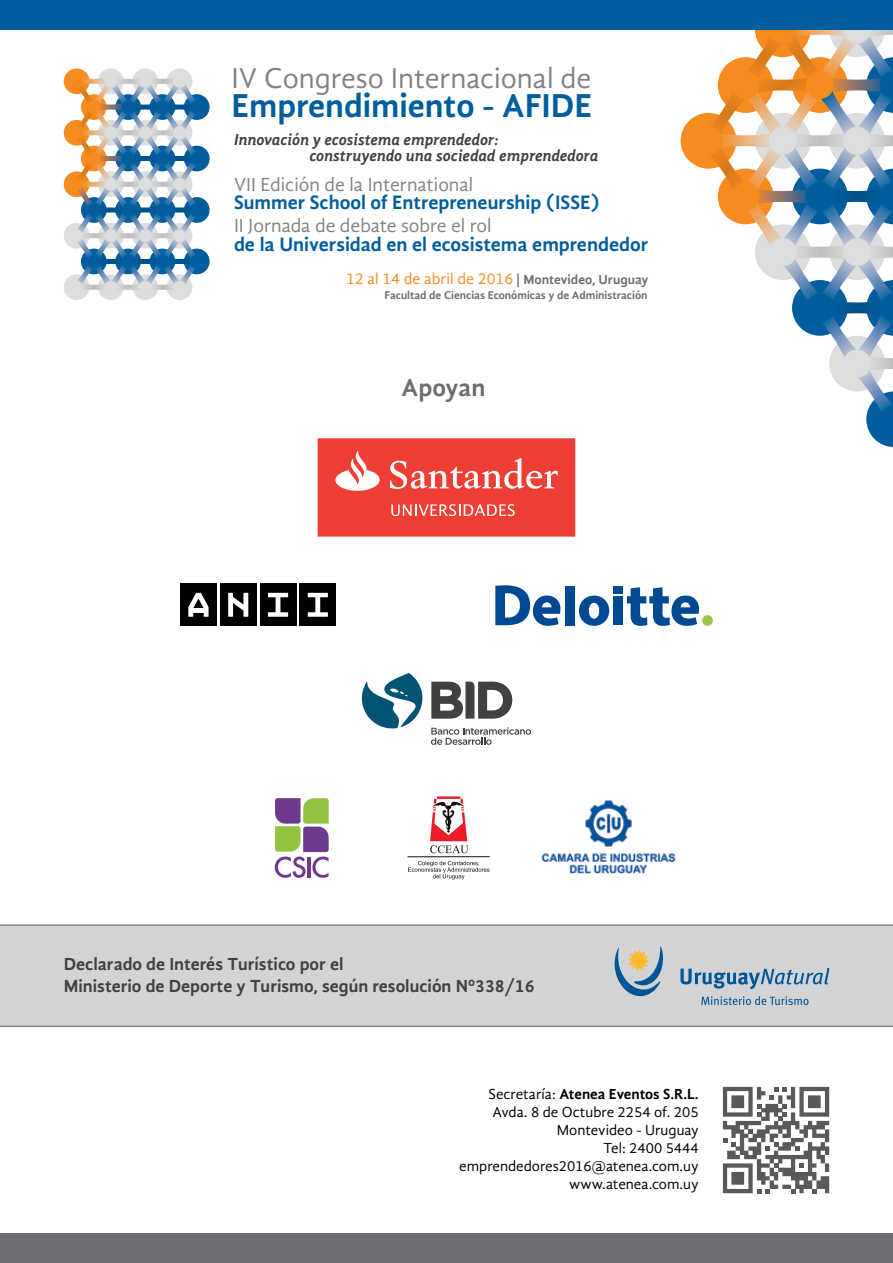
<style>
.page{position:relative;width:893px;height:1263px;background:#fff}
.page>*{position:absolute;margin:0;border:0;box-sizing:border-box;transform-origin:0 0}
.t1{font:700 34.2px "Gandhi Sans";color:#005e9e}
.t2{font:29.55px "Gandhi Sans";color:#808285}
.t3{font:700 25.5px "Gandhi Sans";color:#6d6e71}
.t4{font:700 20.1px "Gandhi Sans";color:#005e9e}
.t5{font:19.5px "Gandhi Sans";color:#808285}
.t6{font:700 18px/21.6px "Gandhi Sans";color:#414042}
.t7{font:italic 700 16.35px/16px "Gandhi Sans";letter-spacing:-.01em;color:#414042}
.t8{font:16.05px "Gandhi Sans";color:#f68b1f}
.t9{font:15px/18px "Gandhi Sans";color:#000;text-align:right}
.t10{font:700 11.55px "Gandhi Sans";color:#6d6e71}
.s1{font-weight:700;font-size:13.5px;color:#6d6e71}
.s2{font-weight:700}
</style>
<div class="page">
<div style="left:0;top:925px;width:893px;height:101px;background:#d1d3d4"></div>
<div style="left:184px;top:197px;width:26px;height:26px;background:#005e9e;border-radius:50%"></div>
<div style="left:98px;top:68px;width:26px;height:26px;background:#dcddde;border-radius:50%"></div>
<div style="left:64px;top:68px;width:26px;height:26px;background:#f68b1f;border-radius:50%"></div>
<div style="left:132px;top:68px;width:26px;height:26px;background:#dcddde;border-radius:50%"></div>
<div style="left:167px;top:68px;width:25px;height:26px;background:#dcddde;border-radius:50%"></div>
<div style="left:184px;top:94px;width:26px;height:26px;background:#005e9e;border-radius:50%"></div>
<div style="left:64px;top:120px;width:26px;height:26px;background:#f68b1f;border-radius:50%"></div>
<div style="left:184px;top:146px;width:26px;height:25px;background:#005e9e;border-radius:50%"></div>
<div style="left:64px;top:171px;width:26px;height:26px;background:#f68b1f;border-radius:50%"></div>
<div style="left:64px;top:223px;width:26px;height:26px;background:#dcddde;border-radius:50%"></div>
<div style="left:184px;top:249px;width:26px;height:25px;background:#005e9e;border-radius:50%"></div>
<div style="left:98px;top:274px;width:26px;height:26px;background:#dcddde;border-radius:50%"></div>
<div style="left:64px;top:274px;width:26px;height:26px;background:#dcddde;border-radius:50%"></div>
<div style="left:132px;top:274px;width:26px;height:26px;background:#dcddde;border-radius:50%"></div>
<div style="left:167px;top:274px;width:25px;height:26px;background:#dcddde;border-radius:50%"></div>
<svg style="left:70px;top:75px;width:133px;height:219px"></svg>
<div style="left:70px;top:75px;width:13px;height:13px;background:#f68b1f;border-radius:50%"></div>
<div style="left:105px;top:75px;width:12px;height:13px;background:#dcddde;border-radius:50%"></div>
<div style="left:139px;top:75px;width:13px;height:13px;background:#dcddde;border-radius:50%"></div>
<div style="left:173px;top:75px;width:13px;height:13px;background:#dcddde;border-radius:50%"></div>
<div style="left:122px;top:101px;width:13px;height:12px;background:#005e9e;border-radius:50%"></div>
<div style="left:87px;top:101px;width:13px;height:12px;background:#f68b1f;border-radius:50%"></div>
<div style="left:156px;top:101px;width:13px;height:12px;background:#005e9e;border-radius:50%"></div>
<div style="left:190px;top:101px;width:13px;height:12px;background:#005e9e;border-radius:50%"></div>
<div style="left:105px;top:126px;width:12px;height:13px;background:#dcddde;border-radius:50%"></div>
<div style="left:70px;top:126px;width:13px;height:13px;background:#f68b1f;border-radius:50%"></div>
<div style="left:139px;top:126px;width:13px;height:13px;background:#dcddde;border-radius:50%"></div>
<div style="left:173px;top:126px;width:13px;height:13px;background:#dcddde;border-radius:50%"></div>
<div style="left:122px;top:152px;width:13px;height:13px;background:#005e9e;border-radius:50%"></div>
<div style="left:87px;top:152px;width:13px;height:13px;background:#f68b1f;border-radius:50%"></div>
<div style="left:156px;top:152px;width:13px;height:13px;background:#005e9e;border-radius:50%"></div>
<div style="left:190px;top:152px;width:13px;height:13px;background:#005e9e;border-radius:50%"></div>
<div style="left:105px;top:178px;width:12px;height:13px;background:#dcddde;border-radius:50%"></div>
<div style="left:70px;top:178px;width:13px;height:13px;background:#f68b1f;border-radius:50%"></div>
<div style="left:139px;top:178px;width:13px;height:13px;background:#dcddde;border-radius:50%"></div>
<div style="left:173px;top:178px;width:13px;height:13px;background:#dcddde;border-radius:50%"></div>
<div style="left:87px;top:204px;width:13px;height:12px;background:#005e9e;border-radius:50%"></div>
<div style="left:122px;top:204px;width:13px;height:12px;background:#005e9e;border-radius:50%"></div>
<div style="left:156px;top:204px;width:13px;height:12px;background:#005e9e;border-radius:50%"></div>
<div style="left:190px;top:204px;width:13px;height:12px;background:#005e9e;border-radius:50%"></div>
<div style="left:70px;top:229px;width:13px;height:13px;background:#dcddde;border-radius:50%"></div>
<div style="left:105px;top:229px;width:12px;height:13px;background:#dcddde;border-radius:50%"></div>
<div style="left:139px;top:229px;width:13px;height:13px;background:#dcddde;border-radius:50%"></div>
<div style="left:173px;top:229px;width:13px;height:13px;background:#dcddde;border-radius:50%"></div>
<div style="left:87px;top:255px;width:13px;height:13px;background:#005e9e;border-radius:50%"></div>
<div style="left:122px;top:255px;width:13px;height:13px;background:#005e9e;border-radius:50%"></div>
<div style="left:156px;top:255px;width:13px;height:13px;background:#005e9e;border-radius:50%"></div>
<div style="left:190px;top:255px;width:13px;height:13px;background:#005e9e;border-radius:50%"></div>
<div style="left:70px;top:281px;width:13px;height:13px;background:#dcddde;border-radius:50%"></div>
<div style="left:105px;top:281px;width:12px;height:13px;background:#dcddde;border-radius:50%"></div>
<div style="left:139px;top:281px;width:13px;height:13px;background:#dcddde;border-radius:50%"></div>
<div style="left:173px;top:281px;width:13px;height:13px;background:#dcddde;border-radius:50%"></div>
<div style="left:681px;top:113px;width:55px;height:56px;background:#f68b1f;border-radius:50%"></div>
<svg style="left:694px;top:30px;width:199px;height:417px"></svg>
<div style="left:0;top:0;width:893px;height:30px;background:#005e9e"></div>
<div style="left:318px;top:438px;width:257px;height:99px;background:#ef3e33"></div>
<svg style="left:391px;top:504px;width:124px;height:12px"></svg>
<svg style="left:335px;top:451px;width:45px;height:40px"></svg>
<svg style="left:390px;top:458px;width:168px;height:31px"></svg>
<div style="left:180px;top:584px;width:37px;height:42px;background:#000"></div>
<div style="left:220px;top:584px;width:37px;height:42px;background:#000"></div>
<div style="left:260px;top:584px;width:36px;height:42px;background:#000"></div>
<div style="left:299px;top:584px;width:37px;height:42px;background:#000"></div>
<svg style="left:268px;top:593px;width:20px;height:24px"></svg>
<svg style="left:308px;top:593px;width:20px;height:24px"></svg>
<svg style="left:228px;top:593px;width:20px;height:24px"></svg>
<svg style="left:188px;top:593px;width:21px;height:24px"></svg>
<div style="left:565px;top:586px;width:9px;height:39px;background:#004a94"></div>
<div style="left:702px;top:615px;width:11px;height:11px;background:#99ca49;border-radius:50%"></div>
<div style="left:613px;top:586px;width:10px;height:7px;background:#004a94"></div>
<div style="left:613px;top:596px;width:10px;height:29px;background:#004a94"></div>
<svg style="left:627px;top:587px;width:72px;height:39px"></svg>
<svg style="left:579px;top:596px;width:30px;height:30px"></svg>
<svg style="left:495px;top:585px;width:65px;height:41px"></svg>
<svg style="left:431px;top:727px;width:100px;height:18px"></svg>
<svg style="left:431px;top:681px;width:81px;height:38px"></svg>
<svg style="left:361px;top:673px;width:62px;height:56px"></svg>
<svg style="left:275px;top:798px;width:54px;height:80px"></svg>
<svg style="left:430px;top:796px;width:38px;height:57px"></svg>
<hr style="left:407px;top:856px;width:83px;height:1px;background:#101114">
<svg style="left:408px;top:861px;width:82px;height:18px"></svg>
<img style="left:541px;top:800px;width:135px;height:74px">
<svg style="left:723px;top:1087px;width:106px;height:106px"></svg>
<svg style="left:701px;top:996px;width:108px;height:9px"></svg>
<svg style="left:614px;top:946px;width:49px;height:51px"></svg>
<svg style="left:680px;top:968px;width:149px;height:21px"></svg>
<hr style="left:0;top:924px;width:893px;height:2px;background:#808285">
<hr style="left:0;top:1025px;width:893px;height:2px;background:#808285">
<div style="left:0;top:1233px;width:893px;height:30px;background:#6d6e71"></div>
<h2 class="t2" style="left:231px;top:62px;width:361px">IV Congreso Internacional de</h2>
<h1 class="t1" style="left:231px;top:86px;width:362px">Emprendimiento - AFIDE</h1>
<p class="t7" style="left:309px;top:131px;width:290px;text-indent:-75px">Innovación y ecosistema emprendedor:<br>construyendo una sociedad emprendedora</p>
<h3 class="t4" style="left:234px;top:191px;width:367px">Summer School of Entrepreneurship (ISSE)</h3>
<h3 class="t5" style="left:234px;top:173px;width:241px">VII Edición de la International</h3>
<h3 class="t5" style="left:234px;top:215px;width:259px">II Jornada de debate sobre el rol</h3>
<h3 class="t4" style="left:234px;top:232px;width:416px">de la Universidad en el ecosistema emprendedor</h3>
<p class="t8" style="left:346px;top:269px;width:304px">12 al 14 de abril de 2016 <span class="s1">| Montevideo, Uruguay</span></p>
<p class="t10" style="left:384px;top:289px;width:265px">Facultad de Ciencias Económicas y de Administración</p>
<h3 class="t3" style="left:402px;top:372px;width:85px">Apoyan</h3>
<p class="t6" style="left:64px;top:953px;width:472px">Declarado de Interés Turístico por el<br>Ministerio de Deporte y Turismo, según resolución Nº338/16</p>
<p class="t9" style="left:459px;top:1085px;width:241px">Secretaría: <span class="s2">Atenea Eventos S.R.L.<br></span>Avda. 8 de Octubre 2254 of. 205<br>Montevideo - Uruguay<br>Tel: 2400 5444 emprendedores2016@atenea.com.uy www.atenea.com.uy</p>
</div>
